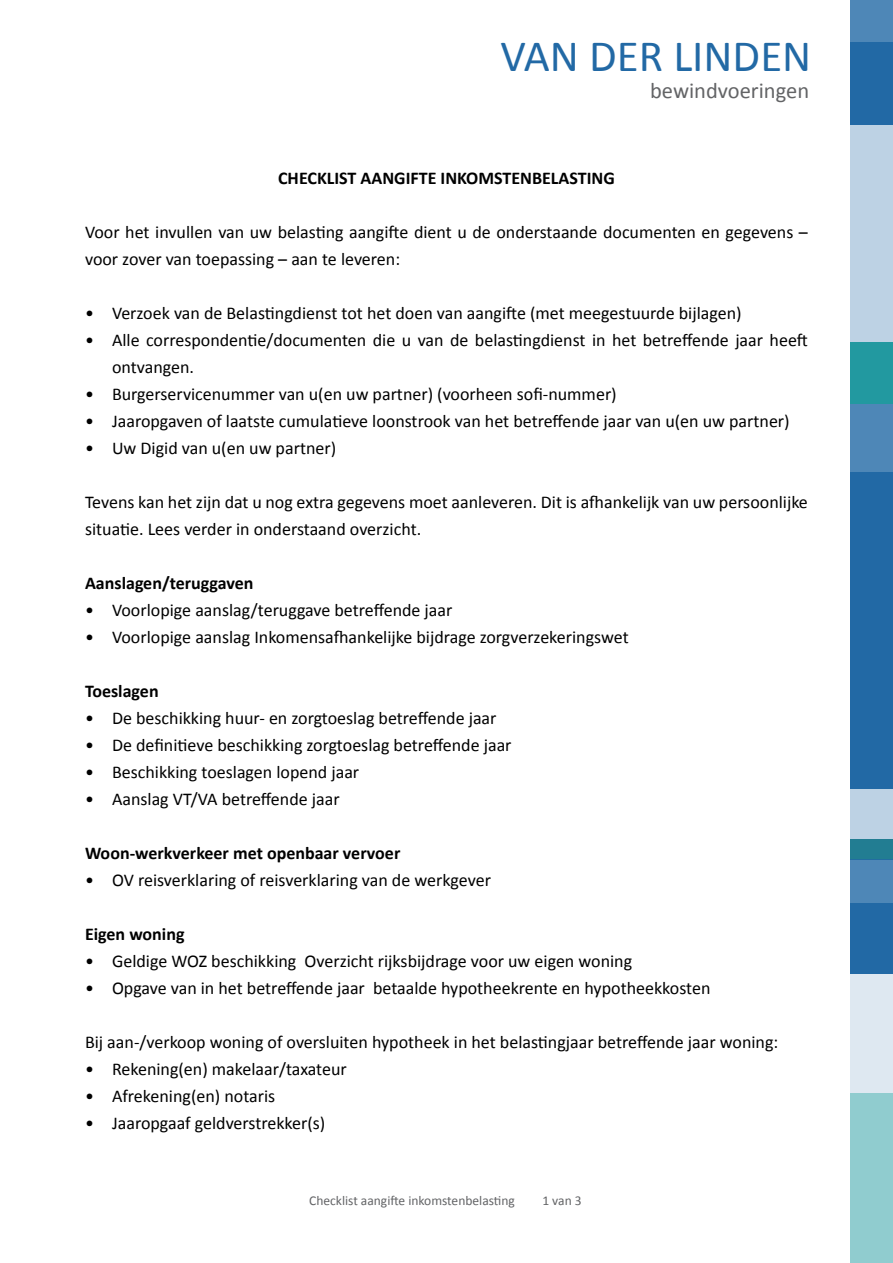
<style>
.page{position:relative;width:893px;height:1263px;background:#fff}
.page>*{position:absolute;margin:0;border:0;box-sizing:border-box;transform-origin:0 0}
.t1{font:45px "Calibri";color:#2269a5}
.t2{font:22.5px "Calibri";color:#636466}
.t3{font:18px/27px "Calibri";color:#000}
.t4{font:700 18px "Calibri";color:#000}
.t5{font:13.5px "Calibri";color:#636466}
</style>
<div class="page">
<div style="left:850px;top:0;width:43px;height:43px;background:#4e87b7"></div>
<div style="left:850px;top:43px;width:43px;height:82px;background:#2269a5"></div>
<div style="left:850px;top:125px;width:43px;height:217px;background:#bdd2e4"></div>
<div style="left:850px;top:342px;width:43px;height:62px;background:#2299a0"></div>
<div style="left:850px;top:404px;width:43px;height:68px;background:#4e87b7"></div>
<div style="left:850px;top:472px;width:43px;height:317px;background:#2269a5"></div>
<div style="left:850px;top:789px;width:43px;height:50px;background:#bdd2e4"></div>
<div style="left:850px;top:904px;width:43px;height:70px;background:#2269a5"></div>
<div style="left:850px;top:974px;width:43px;height:119px;background:#dee8f1"></div>
<div style="left:850px;top:1093px;width:43px;height:170px;background:#90cccf"></div>
<div style="left:850px;top:839px;width:43px;height:20px;background:#227d92"></div>
<div style="left:850px;top:859px;width:43px;height:45px;background:#4e87b7"></div>
<h1 class="t1" style="left:500px;top:25px;width:312px">VAN DER LINDEN</h1>
<p class="t2" style="left:650px;top:75px;width:161px">bewindvoeringen</p>
<p class="t4" style="left:278px;top:165px;width:338px">CHECKLIST AANGIFTE INKOMSTENBELASTING</p>
<p class="t3" style="left:85px;top:218px;width:724px">Voor het invullen van uw belasting aangifte dient u de onderstaande documenten en gegevens – voor zover van toepassing – aan te leveren:</p>
<p class="t3" style="left:85px;top:299px;width:658px">• Verzoek van de Belastingdienst tot het doen van aangifte (met meegestuurde bijlagen)</p>
<p class="t3" style="left:112px;top:326px;width:697px;text-indent:-27px">• Alle correspondentie/documenten die u van de belastingdienst in het betreffende jaar heeft ontvangen.</p>
<p class="t3" style="left:85px;top:380px;width:533px">• Burgerservicenummer van u(en uw partner) (voorheen sofi-nummer)</p>
<p class="t3" style="left:85px;top:407px;width:706px">• Jaaropgaven of laatste cumulatieve loonstrook van het betreffende jaar van u(en uw partner)</p>
<p class="t3" style="left:85px;top:434px;width:253px">• Uw Digid van u(en uw partner)</p>
<p class="t3" style="left:85px;top:488px;width:724px">Tevens kan het zijn dat u nog extra gegevens moet aanleveren. Dit is afhankelijk van uw persoonlijke situatie. Lees verder in onderstaand overzicht.</p>
<p class="t4" style="left:85px;top:570px;width:170px">Aanslagen/teruggaven</p>
<p class="t3" style="left:85px;top:596px;width:369px">• Voorlopige aanslag/teruggave betreffende jaar</p>
<p class="t3" style="left:85px;top:623px;width:545px">• Voorlopige aanslag Inkomensafhankelijke bijdrage zorgverzekeringswet</p>
<p class="t4" style="left:85px;top:678px;width:75px">Toeslagen</p>
<p class="t3" style="left:85px;top:704px;width:413px">• De beschikking huur- en zorgtoeslag betreffende jaar</p>
<p class="t3" style="left:85px;top:731px;width:428px">• De definitieve beschikking zorgtoeslag betreffende jaar</p>
<p class="t3" style="left:85px;top:758px;width:276px">• Beschikking toeslagen lopend jaar</p>
<p class="t3" style="left:85px;top:785px;width:256px">• Aanslag VT/VA betreffende jaar</p>
<p class="t4" style="left:85px;top:840px;width:317px">Woon-werkverkeer met openbaar vervoer</p>
<p class="t3" style="left:85px;top:866px;width:407px">• OV reisverklaring of reisverklaring van de werkgever</p>
<p class="t4" style="left:85px;top:921px;width:101px">Eigen woning</p>
<p class="t3" style="left:85px;top:947px;width:549px">• Geldige WOZ beschikking Overzicht rijksbijdrage voor uw eigen woning</p>
<p class="t3" style="left:85px;top:974px;width:627px">• Opgave van in het betreffende jaar betaalde hypotheekrente en hypotheekkosten</p>
<p class="t3" style="left:85px;top:1028px;width:695px">Bij aan-/verkoop woning of oversluiten hypotheek in het belastingjaar betreffende jaar woning:</p>
<p class="t3" style="left:85px;top:1055px;width:263px">• Rekening(en) makelaar/taxateur</p>
<p class="t3" style="left:85px;top:1082px;width:192px">• Afrekening(en) notaris</p>
<p class="t3" style="left:85px;top:1109px;width:242px">• Jaaropgaaf geldverstrekker(s)</p>
<p class="t5" style="left:309px;top:1191px;width:207px">Checklist aangifte inkomstenbelasting</p>
<p class="t5" style="left:542px;top:1191px;width:41px">1 van 3</p>
</div>
